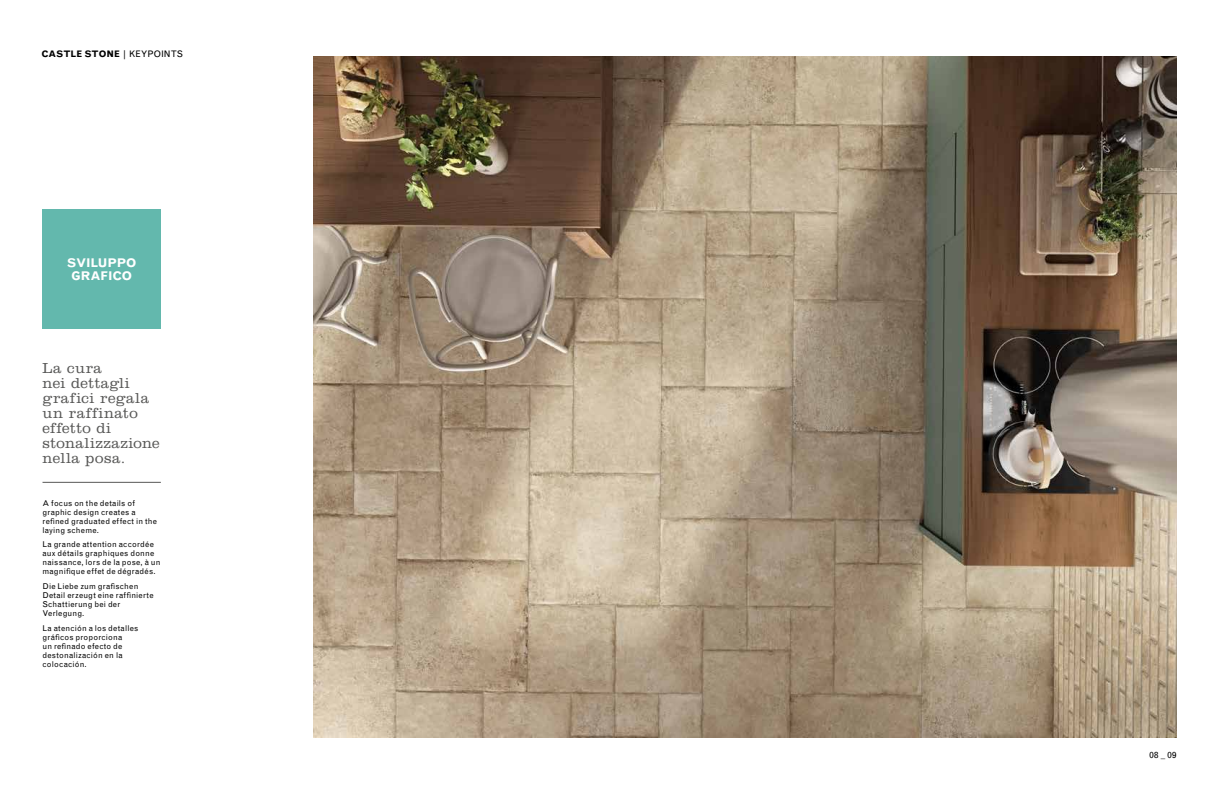
<style>
.page{position:relative;width:1219px;height:794px;background:#fff}
.page>*{position:absolute;margin:0;border:0;box-sizing:border-box;transform-origin:0 0}
.t1{font:300 15px/15px "Clarendon LT Std";letter-spacing:.03em;color:#575756}
.t2{font:700 12px/13px "Grotesque MT Std";letter-spacing:-.015em;color:#fff;text-align:center}
.t3{font:700 9px "Grotesque MT Std";letter-spacing:.005em;color:#000}
.t4{font:9px "Grotesque MT Std";color:#000}
.t5{font:8px/9px "Grotesque MT Std";letter-spacing:.025em;color:#000}
.s1{font-weight:400}
</style>
<div class="page">
<hr style="left:43px;top:482px;width:118px;height:1px;background:#575756">
<div style="left:43px;top:210px;width:118px;height:119px;background:#63b8ad"></div>
<img style="left:313px;top:57px;width:863px;height:680px">
<p class="t3" style="left:41px;top:48px;width:143px">CASTLE STONE <span class="s1">| KEYPOINTS</span></p>
<h2 class="t2" style="left:67px;top:256px;width:71px">SVILUPPO<br>GRAFICO</h2>
<h1 class="t1" style="left:43px;top:361px;width:119px">La cura<br>nei dettagli grafici regala un raffinato effetto di stonalizzazione nella posa.</h1>
<p class="t5" style="left:43px;top:498px;width:116px">A focus on the details of graphic design creates a refined graduated effect in the laying scheme.</p>
<p class="t5" style="left:43px;top:540px;width:119px">La grande attention accordée aux détails graphiques donne naissance, lors de la pose, à un magnifique effet de dégradés.</p>
<p class="t5" style="left:43px;top:582px;width:113px">Die Liebe zum grafischen<br>Detail erzeugt eine raffinierte<br>Schattierung bei der<br>Verlegung.</p>
<p class="t5" style="left:43px;top:623px;width:98px">La atención a los detalles gráficos proporciona<br>un refinado efecto de destonalización en la colocación.</p>
<p class="t4" style="left:1149px;top:749px;width:28px">08 _ 09</p>
</div>
